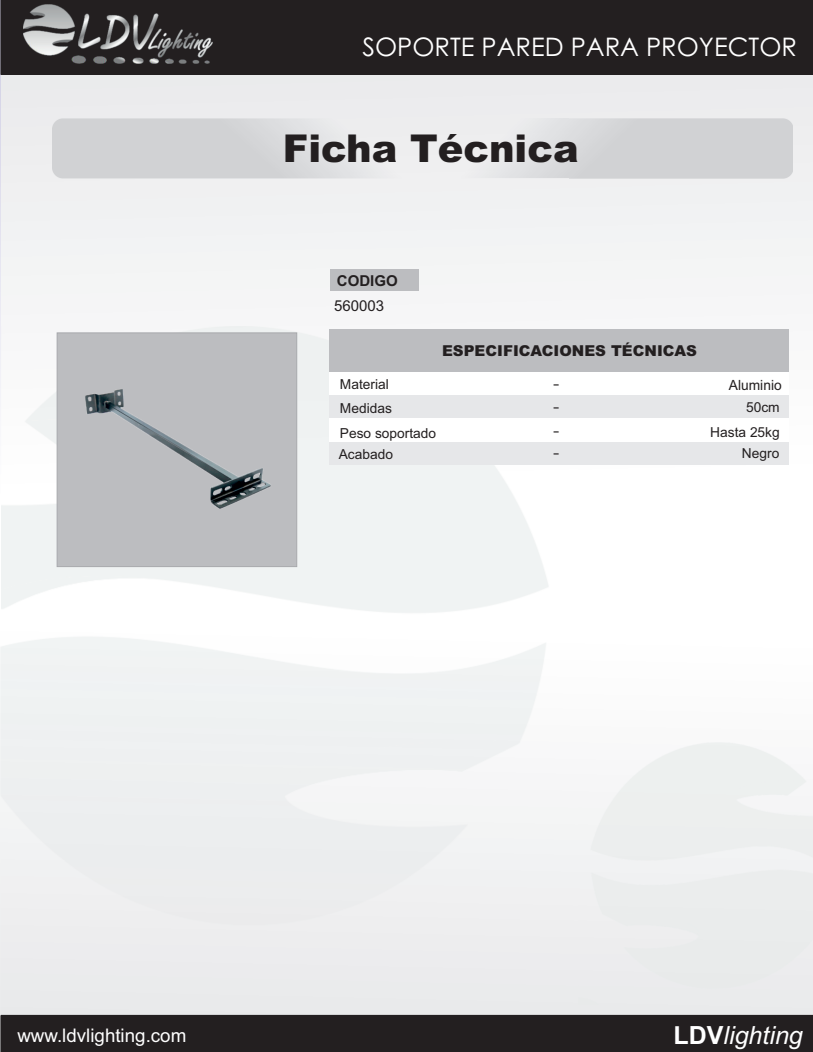
<style>
.page{position:relative;width:813px;height:1052px;background:#fff}
.page>*{position:absolute;margin:0;border:0;box-sizing:border-box;transform-origin:0 0}
.t1{font:900 38.38px "Arial";color:#231f20}
.t2{font:25.5px "Century Gothic";color:#fff}
.t3{font:italic 25px "Arial";color:#fff}
.t4{font:18.75px "Arial";color:#fff}
.t5{font:18.75px/23.8px "Century Gothic";color:#231f20;text-align:justify}
.t6{font:900 15px "Arial";color:#231f20}
.t7{font:700 15px "Arial";color:#231f20}
.t8{font:15px "Arial";color:#231f20}
.t9{font:14.12px "Arial";color:#231f20}
.t10{font:13.75px/24.1px "Arial";color:#231f20}
.s1{font-weight:700;font-style:normal}
</style>
<div class="page">
<div style="left:56px;top:332px;width:242px;height:235px;background:#bcbdc0"></div>
<div style="left:568px;top:118px;width:224px;height:60px;background:#d1d2d4"></div>
<div style="left:330px;top:269px;width:89px;height:21px;background:#bcbdc0"></div>
<div style="left:330px;top:329px;width:459px;height:43px;background:#bcbdc0"></div>
<div style="left:329px;top:372px;width:459px;height:24px;background:#fff"></div>
<div style="left:330px;top:395px;width:459px;height:23px;background:#e6e7e9"></div>
<div style="left:330px;top:441px;width:459px;height:24px;background:#e6e7e9"></div>
<div style="left:330px;top:418px;width:459px;height:24px;background:#fff"></div>
<div style="left:0;top:0;width:813px;height:75px;background:#231f20"></div>
<img style="left:23px;top:5px;width:189px;height:59px">
<div style="left:1px;top:1015px;width:812px;height:36px;background:#231f20"></div>
<hr style="left:1px;top:1014px;width:812px;height:1px;background:#231f20">
<img style="left:78px;top:351px;width:198px;height:197px">
<h2 class="t2" style="left:362px;top:37px;width:436px">SOPORTE PARED PARA PROYECTOR</h2>
<h1 class="t1" style="left:283px;top:135px;width:297px">Ficha Técnica</h1>
<p class="t7" style="left:337px;top:275px;width:62px">CODIGO</p>
<p class="t8" style="left:334px;top:300px;width:52px">560003</p>
<p class="t6" style="left:442px;top:345px;width:256px">ESPECIFICACIONES TÉCNICAS</p>
<p class="t10" style="left:340px;top:373px;width:53px">Material<br>Medidas</p>
<p class="t10" style="left:339px;top:443px;width:56px">Acabado</p>
<p class="t10" style="left:340px;top:422px;width:98px">Peso soportado</p>
<h3 class="t5" style="left:553px;top:373px;width:8px">- - -</h3>
<h3 class="t5" style="left:553px;top:442px;width:8px">-</h3>
<p class="t9" style="left:729px;top:379px;width:54px">Aluminio</p>
<p class="t10" style="left:746px;top:396px;width:35px">50cm</p>
<p class="t10" style="left:742px;top:442px;width:39px">Negro</p>
<p class="t10" style="left:710px;top:421px;width:71px">Hasta 25kg</p>
<h3 class="t4" style="left:17px;top:1028px;width:170px">www.ldvlighting.com</h3>
<h3 class="t3" style="left:673px;top:1025px;width:131px"><span class="s1">LDV</span>lighting</h3>
</div>
